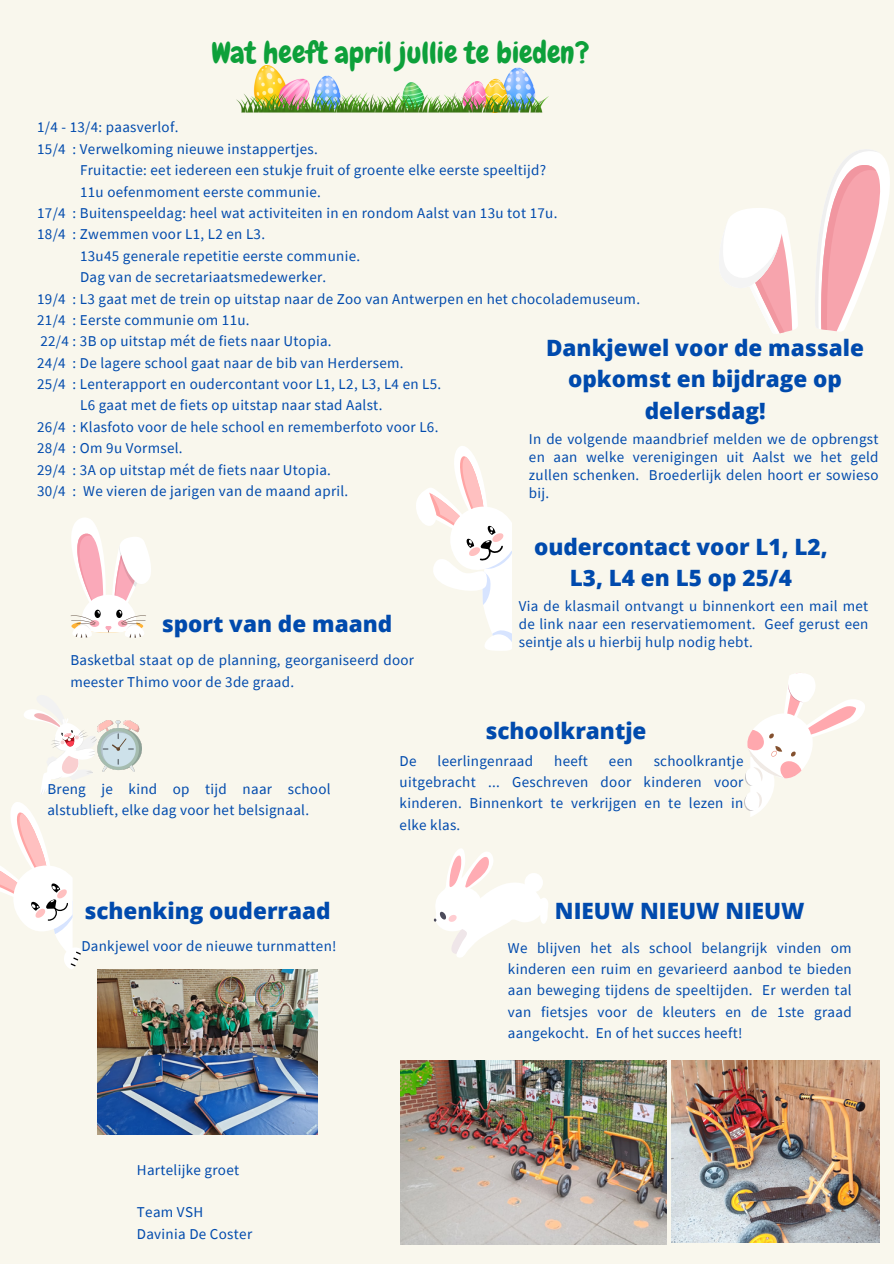
<style>
.page{position:relative;width:894px;height:1264px;background:#fff}
.page>*{position:absolute;margin:0;border:0;box-sizing:border-box;transform-origin:0 0}
.t1{font:30px "Chewy";color:#0da03a}
.t2{font:800 22.5px/31.5px "Open Sans";color:#004aad;text-align:center}
.t3{font:15px/21.3px "Source Sans Pro";letter-spacing:.02em;color:#004aad}
</style>
<div class="page">
<div style="left:0;top:0;width:893px;height:1263px;background:#f9f7ed"></div>
<img style="left:236px;top:66px;width:312px;height:47px">
<svg style="left:71px;top:518px;width:80px;height:119px"></svg>
<svg style="left:744px;top:673px;width:120px;height:144px"></svg>
<img style="left:98px;top:969px;width:219px;height:164px">
<svg style="left:416px;top:446px;width:95px;height:205px"></svg>
<img style="left:400px;top:1060px;width:266px;height:183px">
<img style="left:671px;top:1060px;width:208px;height:182px">
<svg style="left:433px;top:848px;width:115px;height:110px"></svg>
<svg style="left:818px;top:151px;width:71px;height:181px"></svg>
<svg style="left:723px;top:208px;width:74px;height:126px"></svg>
<img style="left:98px;top:720px;width:43px;height:51px">
<svg style="left:0;top:709px;width:96px;height:260px"></svg>
<p class="t1" style="left:211px;top:33px;width:379px">Wat heeft april jullie te bieden?</p>
<p class="t3" style="left:37px;top:116px;width:143px">1/4 - 13/4: paasverlof.</p>
<p class="t3" style="left:37px;top:138px;width:282px">15/4 : Verwelkoming nieuwe instappertjes.</p>
<p class="t3" style="left:80px;top:159px;width:467px">Fruitactie: eet iedereen een stukje fruit of groente elke eerste speeltijd?</p>
<p class="t3" style="left:80px;top:181px;width:242px">11u oefenmoment eerste communie.</p>
<p class="t3" style="left:37px;top:202px;width:521px">17/4 : Buitenspeeldag: heel wat activiteiten in en rondom Aalst van 13u tot 17u.</p>
<p class="t3" style="left:37px;top:223px;width:30px">18/4</p>
<p class="t3" style="left:80px;top:223px;width:281px;text-indent:-7px">: Zwemmen voor L1, L2 en L3.<br>13u45 generale repetitie eerste communie.</p>
<p class="t3" style="left:80px;top:266px;width:248px">Dag van de secretariaatsmedewerker.</p>
<p class="t3" style="left:37px;top:287px;width:30px">19/4</p>
<p class="t3" style="left:73px;top:287px;width:568px">: L3 gaat met de trein op uitstap naar de Zoo van Antwerpen en het chocolademuseum.</p>
<p class="t3" style="left:37px;top:309px;width:30px">21/4</p>
<p class="t3" style="left:73px;top:309px;width:178px">: Eerste communie om 11u.</p>
<p class="t3" style="left:37px;top:330px;width:296px">22/4 : 3B op uitstap mét de fiets naar Utopia.<br>24/4</p>
<h2 class="t2" style="left:546px;top:331px;width:319px">Dankjewel voor de massale opkomst en bijdrage op delersdag!</h2>
<p class="t3" style="left:529px;top:429px;width:351px;line-height:18px;text-align:justify">In de volgende maandbrief melden we de opbrengst en aan welke verenigingen uit Aalst we het geld zullen schenken. Broederlijk delen hoort er sowieso bij.</p>
<p class="t3" style="left:73px;top:352px;width:332px">: De lagere school gaat naar de bib van Herdersem.</p>
<p class="t3" style="left:37px;top:373px;width:30px">25/4</p>
<p class="t3" style="left:73px;top:373px;width:370px">: Lenterapport en oudercontant voor L1, L2, L3, L4 en L5.</p>
<p class="t3" style="left:80px;top:394px;width:304px">L6 gaat met de fiets op uitstap naar stad Aalst.</p>
<p class="t3" style="left:37px;top:416px;width:30px">26/4</p>
<p class="t3" style="left:73px;top:416px;width:367px">: Klasfoto voor de hele school en rememberfoto voor L6.</p>
<p class="t3" style="left:37px;top:437px;width:30px">28/4</p>
<p class="t3" style="left:73px;top:437px;width:111px">: Om 9u Vormsel.</p>
<p class="t3" style="left:37px;top:458px;width:30px">29/4</p>
<h3 class="t3" style="left:73px;top:458px;width:260px">: 3A op uitstap mét de fiets naar Utopia.</h3>
<p class="t3" style="left:37px;top:480px;width:312px">30/4 : We vieren de jarigen van de maand april.</p>
<p class="t2" style="left:162px;top:607px;width:232px">sport van de maand</p>
<p class="t3" style="left:70px;top:649px;width:345px">Basketbal staat op de planning, georganiseerd door meester Thimo voor de 3de graad.</p>
<p class="t2" style="left:534px;top:530px;width:295px">oudercontact voor L1, L2,<br>L3, L4 en L5 op 25/4</p>
<p class="t3" style="left:518px;top:596px;width:351px;line-height:18px;text-align:justify">Via de klasmail ontvangt u binnenkort een mail met de link naar een reservatiemoment. Geef gerust een seintje als u hierbij hulp nodig hebt.</p>
<p class="t2" style="left:485px;top:714px;width:163px">schoolkrantje</p>
<p class="t3" style="left:47px;top:777px;width:285px">Breng je kind op tijd naar school alstublieft, elke dag voor het belsignaal.</p>
<p class="t2" style="left:84px;top:894px;width:248px">schenking ouderraad</p>
<p class="t3" style="left:81px;top:934px;width:257px">Dankjewel voor de nieuwe turnmatten!</p>
<h3 class="t3" style="left:137px;top:1158px;width:104px">Hartelijke groet</h3>
<p class="t3" style="left:137px;top:1201px;width:68px">Team VSH</p>
<h3 class="t3" style="left:137px;top:1222px;width:117px">Davinia De Coster</h3>
<h3 class="t3" style="left:399px;top:749px;width:18px">De</h3>
<h3 class="t3" style="left:437px;top:749px;width:97px">leerlingenraad</h3>
<h3 class="t3" style="left:554px;top:749px;width:35px">heeft</h3>
<h3 class="t3" style="left:608px;top:749px;width:25px">een</h3>
<h3 class="t3" style="left:399px;top:749px;width:345px;text-align:justify;text-indent:254px">schoolkrantje uitgebracht ... Geschreven door kinderen voor kinderen. Binnenkort te verkrijgen en te lezen in elke klas.</h3>
<p class="t2" style="left:555px;top:894px;width:251px">NIEUW NIEUW NIEUW</p>
<h3 class="t3" style="left:508px;top:936px;width:345px;text-align:justify">We blijven het als school belangrijk vinden om kinderen een ruim en gevarieerd aanbod te bieden aan beweging tijdens de speeltijden. Er werden tal van fietsjes voor de kleuters en de 1ste graad aangekocht. En of het succes heeft!</h3>
</div>
